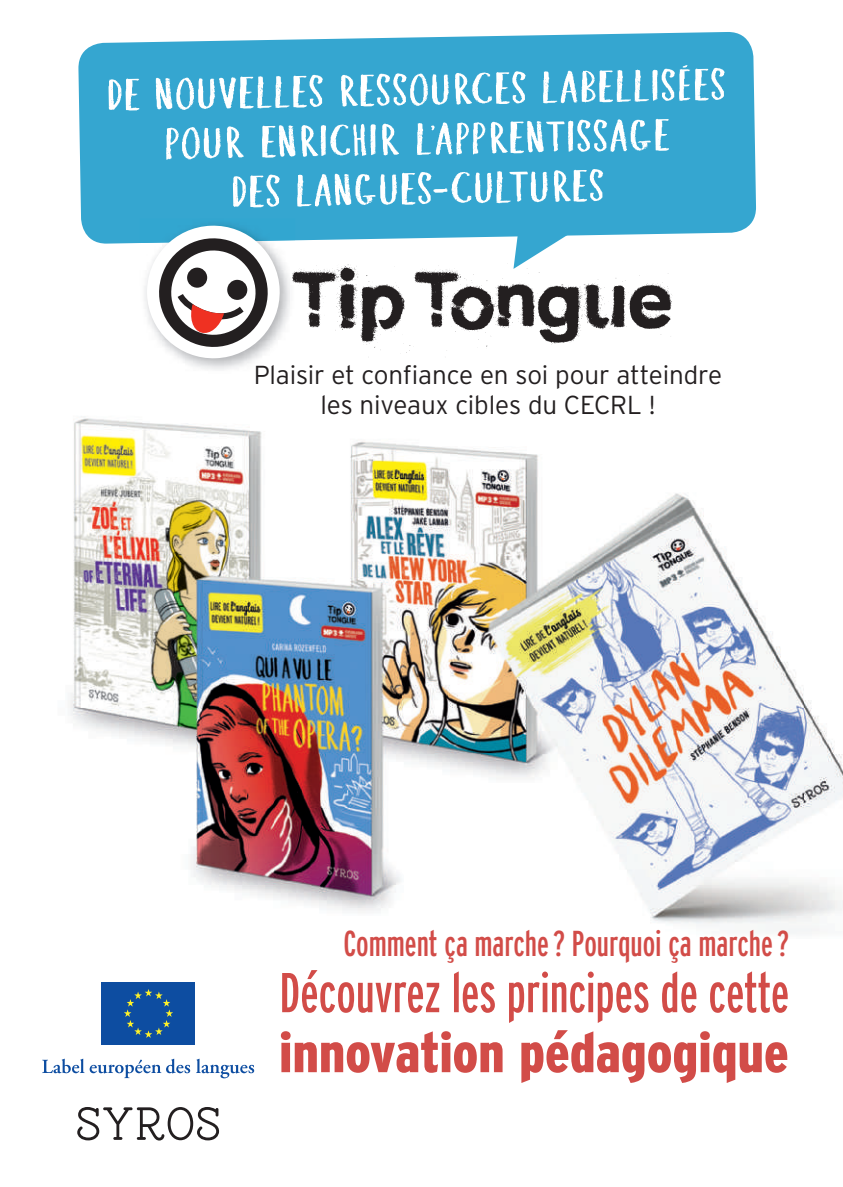
<style>
.page{position:relative;width:843px;height:1187px;background:#fff}
.page>*{position:absolute;margin:0;border:0;box-sizing:border-box;transform-origin:0 0}
.t1{font:86.4px "cityburn";letter-spacing:.03em;color:#231f20}
.t2{font:extra-condensed 56px "Interstate";color:#d24c48}
.t3{font:900 condensed 56px "Interstate";color:#d24c48}
.t4{font:45px/49.4px "DEUCHBLACKSOLID";color:#fff;text-align:center;scale:1.25 1}
.t5{font:extra-condensed 36px "Interstate";color:#d24c48}
.t6{font:300 26px/30px "Interstate";letter-spacing:-.005em;color:#231f20;text-align:center}
</style>
<div class="page">
<img style="left:70px;top:272px;width:773px;height:869px">
<svg style="left:77px;top:1107px;width:142px;height:33px"></svg>
<div style="left:42px;top:982px;width:212px;height:96px;background:#fff"></div>
<svg style="left:42px;top:1058px;width:148px;height:20px"></svg>
<svg style="left:196px;top:1058px;width:58px;height:20px"></svg>
<div style="left:101px;top:982px;width:94px;height:62px;background:#0d4da1"></div>
<svg style="left:124px;top:989px;width:49px;height:49px"></svg>
<div style="left:78px;top:32px;width:678px;height:212px;background:#35a6d0"></div>
<svg style="left:513px;top:218px;width:81px;height:51px"></svg>
<img style="left:140px;top:243px;width:155px;height:130px">
<img style="left:140px;top:218px;width:155px;height:25px">
<img style="left:291px;top:263px;width:4px;height:94px">
<svg style="left:145px;top:224px;width:137px;height:135px"></svg>
<div style="left:187px;top:267px;width:20px;height:21px;background:#231f20;border-radius:50%"></div>
<div style="left:227px;top:280px;width:20px;height:20px;background:#231f20;border-radius:50%"></div>
<p class="t4" style="left:106px;top:75px;width:498px;rotate:-1deg">DE NOUVELLES RESSOURCES LABELLISÉES<br>POUR ENRICHIR L’APPRENTISSAGE<br>DES LANGUES-CULTURES</p>
<h1 class="t1" style="left:292px;top:264px;width:381px">TIP TONGUE</h1>
<p class="t6" style="left:254px;top:362px;width:470px">Plaisir et confiance en soi pour atteindre les niveaux cibles du CECRL !</p>
<p class="t5" style="left:343px;top:930px;width:447px">Comment ça marche ? Pourquoi ça marche ?</p>
<p class="t2" style="left:279px;top:971px;width:511px">Découvrez les principes de cette</p>
<p class="t3" style="left:279px;top:1031px;width:511px">innovation pédagogique</p>
</div>
